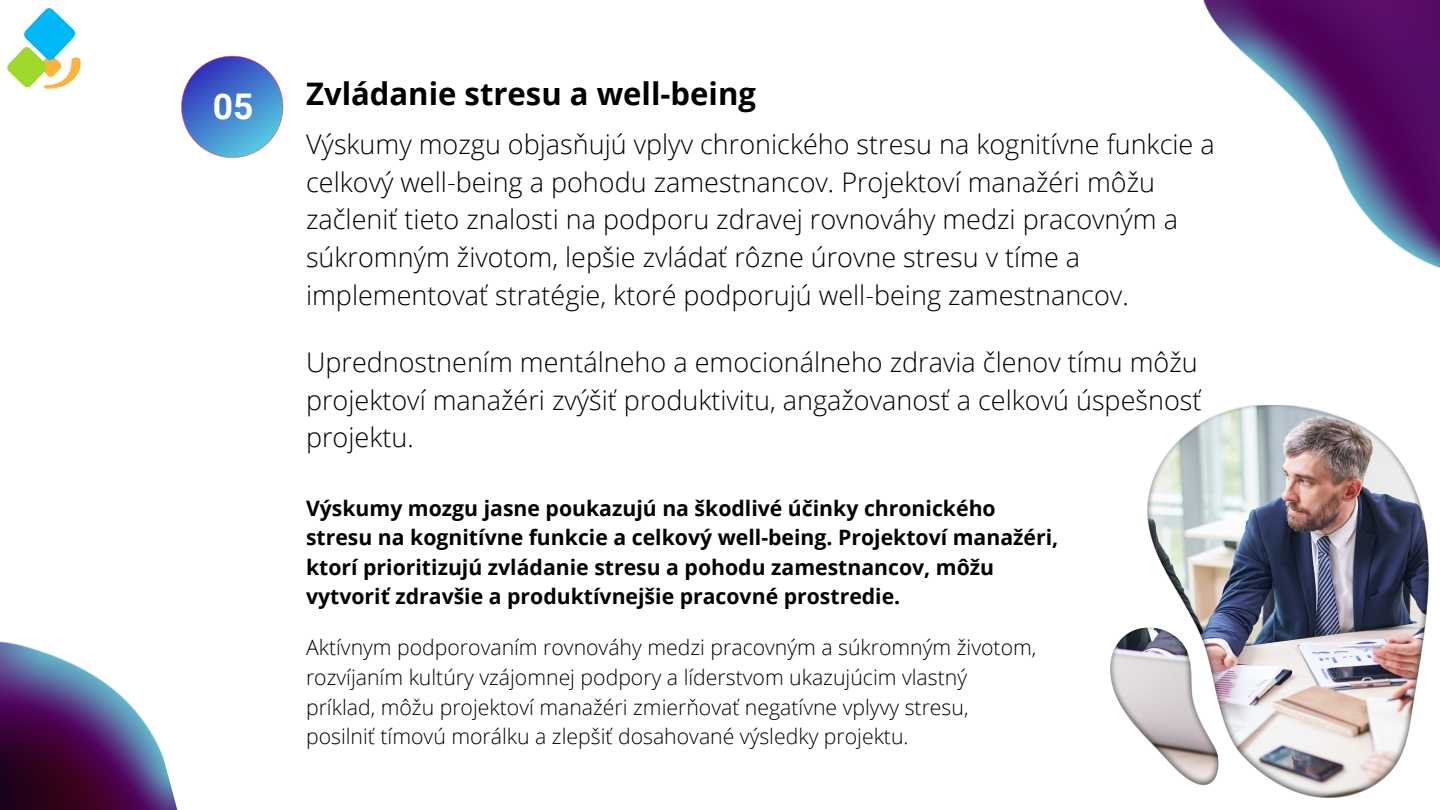
<style>
.page{position:relative;width:1440px;height:810px;background:#fff}
.page>*{position:absolute;margin:0;border:0;box-sizing:border-box;transform-origin:0 0}
.t1{font:700 35.4px "Roboto";color:#fff}
.t2{font:700 31.1px "Open Sans";color:#000}
.t3{font:300 27px/37.6px "Open Sans";color:#000}
.t4{font:300 21.2px/29.6px "Open Sans";color:#000}
.t5{font:700 21.2px/29.2px "Open Sans";color:#000}
</style>
<div class="page">
<img style="left:0;top:641px;width:178px;height:169px">
<img style="left:1203px;top:0;width:237px;height:268px">
<svg style="left:181px;top:56px;width:102px;height:102px"></svg>
<img style="left:1111px;top:405px;width:318px;height:392px">
<img style="left:7px;top:9px;width:74px;height:79px">
<p class="t1" style="left:213px;top:86px;width:42px">05</p>
<p class="t2" style="left:306px;top:72px;width:451px">Zvládanie stresu a well-being</p>
<p class="t3" style="left:306px;top:125px;width:910px">Výskumy mozgu objasňujú vplyv chronického stresu na kognitívne funkcie a celkový well-being a pohodu zamestnancov. Projektoví manažéri môžu začleniť tieto znalosti na podporu zdravej rovnováhy medzi pracovným a súkromným životom, lepšie zvládať rôzne úrovne stresu v tíme a implementovať stratégie, ktoré podporujú well-being zamestnancov.</p>
<p class="t3" style="left:306px;top:343px;width:897px">Uprednostnením mentálneho a emocionálneho zdravia členov tímu môžu projektoví manažéri zvýšiť produktivitu, angažovanosť a celkovú úspešnosť projektu.</p>
<p class="t5" style="left:306px;top:493px;width:754px">Výskumy mozgu jasne poukazujú na škodlivé účinky chronického stresu na kognitívne funkcie a celkový well-being. Projektoví manažéri, ktorí prioritizujú zvládanie stresu a pohodu zamestnancov, môžu vytvoriť zdravšie a produktívnejšie pracovné prostredie.</p>
<p class="t4" style="left:306px;top:632px;width:732px">Aktívnym podporovaním rovnováhy medzi pracovným a súkromným životom, rozvíjaním kultúry vzájomnej podpory a líderstvom ukazujúcim vlastný príklad, môžu projektoví manažéri zmierňovať negatívne vplyvy stresu, posilniť tímovú morálku a zlepšiť dosahované výsledky projektu.</p>
</div>
